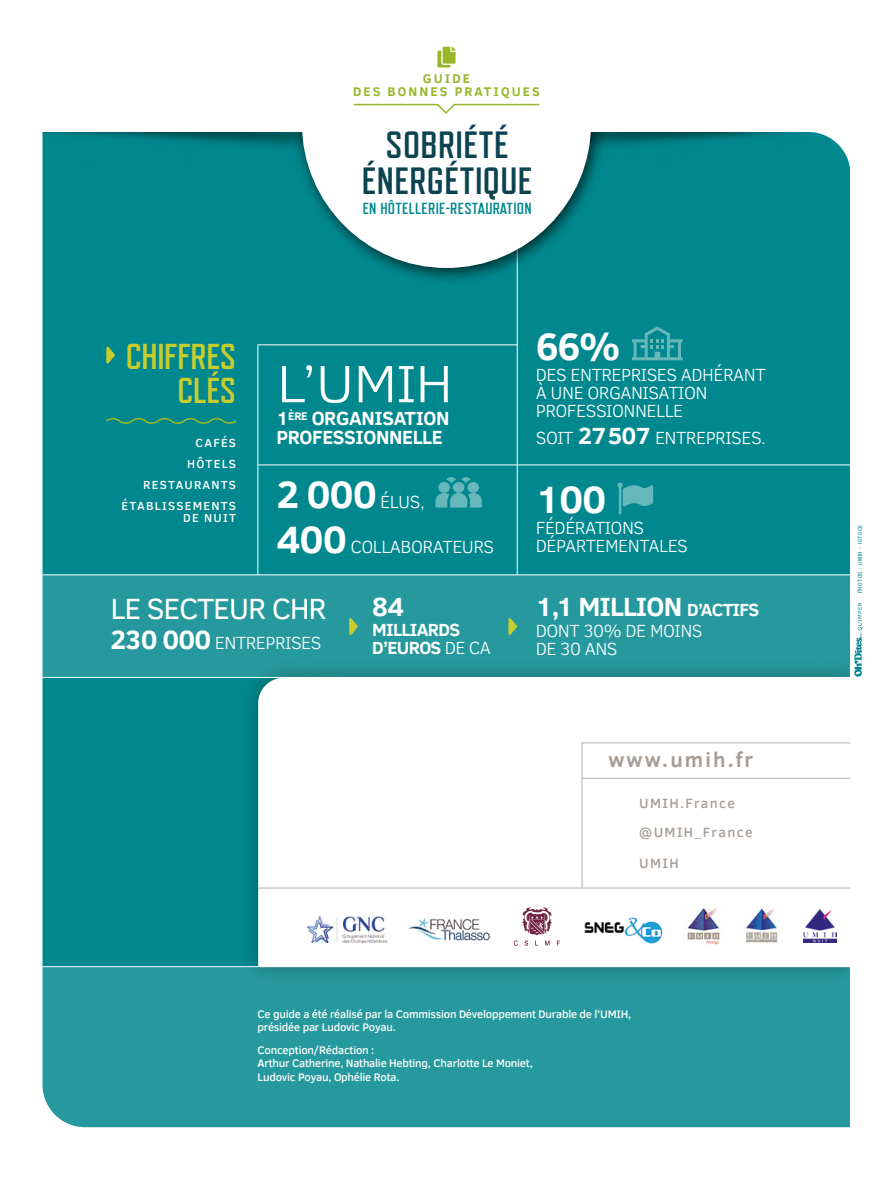
<style>
.page{position:relative;width:893px;height:1191px;background:#fff}
.page>*{position:absolute;margin:0;border:0;box-sizing:border-box;transform-origin:0 0}
.t1{font:300 53.55px "Clear Sans";color:#fff;scale:1.1 1}
.t2{font:700 39px "Clear Sans";color:#fff}
.t3{font:700 37.95px/35.7px "Refrigerator Deluxe";letter-spacing:.01em;color:#0b4351;text-align:center}
.t4{font:700 36px/34.5px "Refrigerator Deluxe";letter-spacing:-.01em;color:#c7cd2e;text-align:right}
.t5{font:30px "Clear Sans";letter-spacing:-.045em;color:#fff}
.t6{font:700 27px "Clear Sans";letter-spacing:-.03em;color:#fff}
.t7{font:700 21px "Clear Sans";letter-spacing:.1em;color:#a59d96}
.t8{font:700 19.5px/19.5px "Clear Sans";letter-spacing:-.02em;color:#fff}
.t9{font:300 18px/18px "Clear Sans";letter-spacing:-.03em;color:#fff}
.t10{font:700 18px/18px "Clear Sans";letter-spacing:-.04em;color:#fff}
.t11{font:700 16.05px "Refrigerator Deluxe";letter-spacing:.02em;color:#00888e}
.t12{font:500 13.8px/29.7px "Clear Sans";letter-spacing:.1em;color:#a59d96}
.t13{font:700 12.9px/12.9px "Clear Sans";letter-spacing:.16em;color:#97b82a;text-align:center}
.t14{font:500 12px/21px "Clear Sans";letter-spacing:.1em;color:#fff;text-align:right}
.t15{font:500 11.25px/13.5px "Clear Sans";letter-spacing:-.02em;color:#fff}
.t16{font:condensed 6px "Helvetica Neue LT Std";letter-spacing:.1em;color:#00888e}
.s1{font-weight:700;font-size:39px}
.s2{font-weight:700;font-size:24px}
.s3{font-weight:700;font-size:27px}
.s4{font-weight:300}
.s5{font-size:18px}
</style>
<div class="page">
<div style="left:43px;top:166px;width:807px;height:800px;background:#00888e"></div>
<div style="left:43px;top:575px;width:807px;height:102px;background:#26999e"></div>
<div style="left:43px;top:967px;width:807px;height:160px;background:#26999e"></div>
<div style="left:239px;top:659px;width:630px;height:326px;background:#000;opacity:.3"></div>
<svg style="left:258px;top:678px;width:592px;height:288px"></svg>
<hr style="left:258px;top:887px;width:592px;height:1px;background:#b4aca5">
<hr style="left:43px;top:966px;width:807px;height:1px;background:#fff">
<hr style="left:258px;top:464px;width:592px;height:1px;background:#fff">
<hr style="left:43px;top:574px;width:807px;height:1px;background:#fff">
<hr style="left:43px;top:677px;width:807px;height:1px;background:#fff">
<hr style="left:258px;top:344px;width:259px;height:1px;background:#fff">
<hr style="left:517px;top:244px;width:1px;height:331px;background:#fff">
<hr style="left:258px;top:344px;width:1px;height:231px;background:#fff">
<div style="left:850px;top:0;width:43px;height:1191px;background:#fff"></div>
<svg style="left:854px;top:603px;width:8px;height:73px"></svg>
<img style="left:43px;top:132px;width:807px;height:34px">
<div style="left:290px;top:0;width:318px;height:285px;background:#000;opacity:.72"></div>
<svg style="left:302px;top:132px;width:289px;height:136px"></svg>
<div style="left:0;top:0;width:893px;height:132px;background:#fff"></div>
<hr style="left:454px;top:104px;width:85px;height:1px;background:#97b82a">
<svg style="left:435px;top:103px;width:22px;height:11px"></svg>
<hr style="left:354px;top:104px;width:84px;height:1px;background:#97b82a">
<svg style="left:437px;top:47px;width:19px;height:21px"></svg>
<svg style="left:349px;top:618px;width:9px;height:17px"></svg>
<svg style="left:508px;top:618px;width:9px;height:17px"></svg>
<hr style="left:582px;top:742px;width:268px;height:1px;background:#b4aca5">
<hr style="left:582px;top:778px;width:268px;height:1px;background:#b4aca5">
<hr style="left:582px;top:742px;width:1px;height:145px;background:#b4aca5">
<svg style="left:106px;top:346px;width:9px;height:18px"></svg>
<svg style="left:438px;top:482px;width:12px;height:11px"></svg>
<div style="left:467px;top:482px;width:12px;height:11px;background:#65b7ba;border-radius:50%"></div>
<svg style="left:446px;top:477px;width:10px;height:6px"></svg>
<svg style="left:461px;top:477px;width:10px;height:6px"></svg>
<div style="left:453px;top:482px;width:11px;height:11px;background:#65b7ba;border-radius:50%"></div>
<svg style="left:435px;top:493px;width:47px;height:14px"></svg>
<svg style="left:617px;top:482px;width:36px;height:32px"></svg>
<svg style="left:632px;top:326px;width:51px;height:34px;background:#25999e"></svg>
<svg style="left:104px;top:416px;width:134px;height:10px"></svg>
<img style="left:307px;top:916px;width:80px;height:26px">
<div style="left:405px;top:916px;width:88px;height:28px;background:#fff"></div>
<img style="left:408px;top:918px;width:82px;height:23px">
<img style="left:583px;top:913px;width:81px;height:30px">
<img style="left:683px;top:903px;width:39px;height:44px">
<div style="left:744px;top:906px;width:34px;height:37px;background:#fff"></div>
<img style="left:744px;top:908px;width:34px;height:35px">
<div style="left:512px;top:905px;width:50px;height:42px;background:#fff"></div>
<svg style="left:514px;top:907px;width:46px;height:38px"></svg>
<img style="left:803px;top:909px;width:33px;height:33px">
<p class="t13" style="left:353px;top:71px;width:188px">GUIDE<br>DES BONNES PRATIQUES</p>
<h3 class="t3" style="left:362px;top:127px;width:172px">SOBRIÉTÉ<br>ÉNERGÉTIQUE</h3>
<h3 class="t11" style="left:363px;top:199px;width:170px">EN HÔTELLERIE-RESTAURATION</h3>
<h3 class="t4" style="left:126px;top:339px;width:112px">CHIFFRES<br>CLÉS</h3>
<p class="t14" style="left:121px;top:432px;width:116px">CAFÉS<br>HÔTELS<br>RESTAURANTS<br>ÉTABLISSEMENTS</p>
<p class="t14" style="left:183px;top:507px;width:54px">DE NUIT</p>
<h1 class="t1" style="left:276px;top:348px;width:162px">L’UMIH</h1>
<h3 class="t8" style="left:276px;top:407px;width:175px">1<sup>ÈRE</sup> ORGANISATION<br>PROFESSIONNELLE</h3>
<h3 class="t9" style="left:276px;top:492px;width:150px"><span class="s1">2 000</span> ÉLUS,</h3>
<h3 class="t9" style="left:276px;top:537px;width:220px"><span class="s1">400</span> COLLABORATEURS</h3>
<h2 class="t2" style="left:536px;top:318px;width:86px">66%</h2>
<h3 class="t9" style="left:536px;top:366px;width:231px">DES ENTREPRISES ADHÉRANT<br>À UNE ORGANISATION<br>PROFESSIONNELLE</h3>
<h3 class="t9" style="left:536px;top:429px;width:232px">SOIT <span class="s2">27507</span> ENTREPRISES.</h3>
<h2 class="t2" style="left:536px;top:471px;width:72px">100</h2>
<h3 class="t9" style="left:536px;top:519px;width:154px">FÉDÉRATIONS<br>DÉPARTEMENTALES</h3>
<h3 class="t5" style="left:111px;top:588px;width:218px">LE SECTEUR CHR</h3>
<h3 class="t9" style="left:111px;top:633px;width:213px"><span class="s3">230 000</span> ENTREPRISES</h3>
<h3 class="t6" style="left:372px;top:587px;width:33px">84</h3>
<h3 class="t10" style="left:372px;top:620px;width:120px">MILLIARDS<br>D’EUROS <span class="s4">DE CA</span></h3>
<h3 class="t6" style="left:536px;top:587px;width:225px">1,1 MILLION <span class="s5">D’ACTIFS</span></h3>
<h3 class="t9" style="left:536px;top:622px;width:168px">DONT 30% DE MOINS<br>DE 30 ANS</h3>
<h3 class="t7" style="left:608px;top:744px;width:146px">www.umih.fr</h3>
<p class="t12" style="left:639px;top:787px;width:115px">UMIH.France @UMIH_France</p>
<p class="t12" style="left:639px;top:848px;width:41px">UMIH</p>
<p class="t15" style="left:258px;top:1006px;width:375px">Ce guide a été réalisé par la Commission Développement Durable de l’UMIH, présidée par Ludovic Poyau.</p>
<p class="t15" style="left:258px;top:1042px;width:277px">Conception/Rédaction :<br>Arthur Catherine, Nathalie Hebting, Charlotte Le Moniet,<br>Ludovic Poyau, Ophélie Rota.</p>
<p class="t16" style="left:856px;top:593px;width:70px;rotate:-90deg">PHOTOS : UMIH - ISTOCK</p>
</div>
